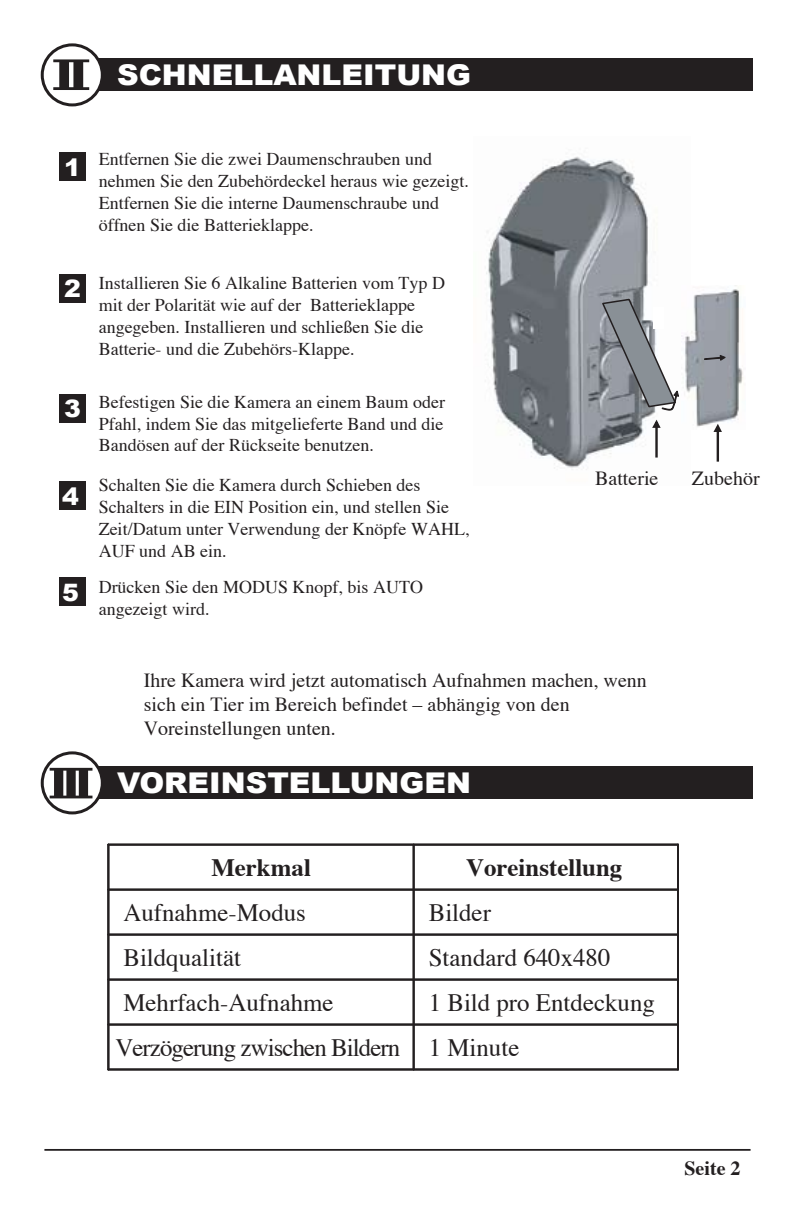
<style>
.page{position:relative;width:792px;height:1224px;background:#fff}
.page>*{position:absolute;margin:0;border:0;box-sizing:border-box;transform-origin:0 0}
.t1{font:900 28.6px "Arial";color:#fff;scale:1.05 1}
.t2{font:25px "Times";color:#231f20}
.t3{font:25px "Times";letter-spacing:-.035em;color:#231f20}
.t4{font:700 25px/45px "Times";color:#231f20}
.t5{font:900 24px "Arial";color:#fff;scale:1.05 1}
.t6{font:20px/24px "Times";color:#231f20}
.t7{font:700 20px "Times";color:#231f20}
.t8{font:18px/22px "Times";color:#231f20}
.s1{font-weight:400}
</style>
<div class="page">
<img style="left:486px;top:156px;width:186px;height:313px">
<img style="left:681px;top:285px;width:62px;height:142px">
<svg style="left:704px;top:355px;width:22px;height:6px"></svg>
<svg style="left:601px;top:298px;width:78px;height:112px"></svg>
<div style="left:92px;top:59px;width:661px;height:32px;background:#231f20"></div>
<div style="left:42px;top:45px;width:60px;height:60px;background:#fff;border-radius:50%"></div>
<div style="left:41px;top:43px;width:63px;height:63px;border:3px solid #231f20;border-radius:50%"></div>
<svg style="left:53px;top:59px;width:36px;height:31px"></svg>
<div style="left:59px;top:481px;width:27px;height:29px;background:#231f20"></div>
<div style="left:59px;top:152px;width:27px;height:29px;background:#231f20"></div>
<div style="left:59px;top:274px;width:27px;height:29px;background:#231f20"></div>
<div style="left:59px;top:394px;width:27px;height:29px;background:#231f20"></div>
<div style="left:92px;top:767px;width:661px;height:32px;background:#231f20"></div>
<svg style="left:42px;top:753px;width:60px;height:60px"></svg>
<div style="left:41px;top:751px;width:63px;height:63px;border:3px solid #231f20;border-radius:50%"></div>
<svg style="left:50px;top:768px;width:42px;height:30px"></svg>
<div style="left:59px;top:578px;width:27px;height:28px;background:#231f20"></div>
<hr style="left:655px;top:426px;width:3px;height:32px;background:#231f20">
<svg style="left:651px;top:417px;width:12px;height:13px"></svg>
<hr style="left:717px;top:430px;width:2px;height:32px;background:#231f20">
<svg style="left:712px;top:421px;width:12px;height:13px"></svg>
<hr style="left:44px;top:1149px;width:707px;height:2px;background:#231f20">
<hr style="left:108px;top:844px;width:570px;height:2px;background:#231f20">
<hr style="left:108px;top:1068px;width:570px;height:2px;background:#231f20">
<hr style="left:107px;top:845px;width:2px;height:224px;background:#231f20">
<hr style="left:677px;top:845px;width:2px;height:224px;background:#231f20">
<hr style="left:108px;top:889px;width:570px;height:2px;background:#231f20">
<hr style="left:413px;top:845px;width:2px;height:224px;background:#231f20">
<hr style="left:108px;top:934px;width:570px;height:2px;background:#231f20">
<hr style="left:108px;top:979px;width:570px;height:2px;background:#231f20">
<hr style="left:108px;top:1024px;width:570px;height:2px;background:#231f20">
<p class="t1" style="left:117px;top:59px;width:339px">SCHNELLANLEITUNG</p>
<p class="t5" style="left:64px;top:154px;width:17px">1</p>
<p class="t5" style="left:64px;top:275px;width:17px">2</p>
<p class="t5" style="left:64px;top:395px;width:17px">3</p>
<p class="t5" style="left:62px;top:483px;width:17px">4</p>
<p class="t5" style="left:62px;top:579px;width:17px">5</p>
<p class="t8" style="left:99px;top:147px;width:372px">Entfernen Sie die zwei Daumenschrauben und nehmen Sie den Zubehördeckel heraus wie gezeigt.<br>Entfernen Sie die interne Daumenschraube und öffnen Sie die Batterieklappe.</p>
<p class="t8" style="left:99px;top:270px;width:348px">Installieren Sie 6 Alkaline Batterien vom Typ D mit der Polarität wie auf der Batterieklappe angegeben. Installieren und schließen Sie die Batterie- und die Zubehörs-Klappe.</p>
<p class="t8" style="left:99px;top:390px;width:348px;text-align:justify">Befestigen Sie die Kamera an einem Baum oder Pfahl, indem Sie das mitgelieferte Band und die Bandösen auf der Rückseite benutzen.</p>
<p class="t8" style="left:99px;top:473px;width:372px">Schalten Sie die Kamera durch Schieben des Schalters in die EIN Position ein, und stellen Sie Zeit/Datum unter Verwendung der Knöpfe WAHL, AUF und AB ein.</p>
<p class="t8" style="left:99px;top:575px;width:326px">Drücken Sie den MODUS Knopf, bis AUTO angezeigt wird.</p>
<p class="t6" style="left:595px;top:465px;width:65px">Batterie</p>
<p class="t6" style="left:692px;top:465px;width:69px">Zubehör</p>
<p class="t6" style="left:144px;top:667px;width:505px">Ihre Kamera wird jetzt automatisch Aufnahmen machen, wenn sich ein Tier im Bereich befindet – abhängig von den<br>Voreinstellungen unten.</p>
<p class="t1" style="left:117px;top:767px;width:339px">VOREINSTELLUNGEN</p>
<p class="t4" style="left:211px;top:843px;width:101px">Merkmal</p>
<p class="t2" style="left:123px;top:889px;width:184px">Aufnahme-Modus</p>
<p class="t4" style="left:429px;top:843px;width:195px;text-indent:37px">Voreinstellung<br><span class="s1">Bilder</span></p>
<p class="t2" style="left:123px;top:934px;width:119px">Bildqualität</p>
<p class="t2" style="left:429px;top:934px;width:183px">Standard 640x480</p>
<p class="t2" style="left:123px;top:979px;width:212px">Mehrfach-Aufnahme</p>
<p class="t2" style="left:429px;top:979px;width:228px">1 Bild pro Entdeckung</p>
<p class="t3" style="left:115px;top:1024px;width:406px">Verzögerung zwischen Bildern 1 Minute</p>
<p class="t7" style="left:685px;top:1149px;width:58px">Seite 2</p>
</div>
